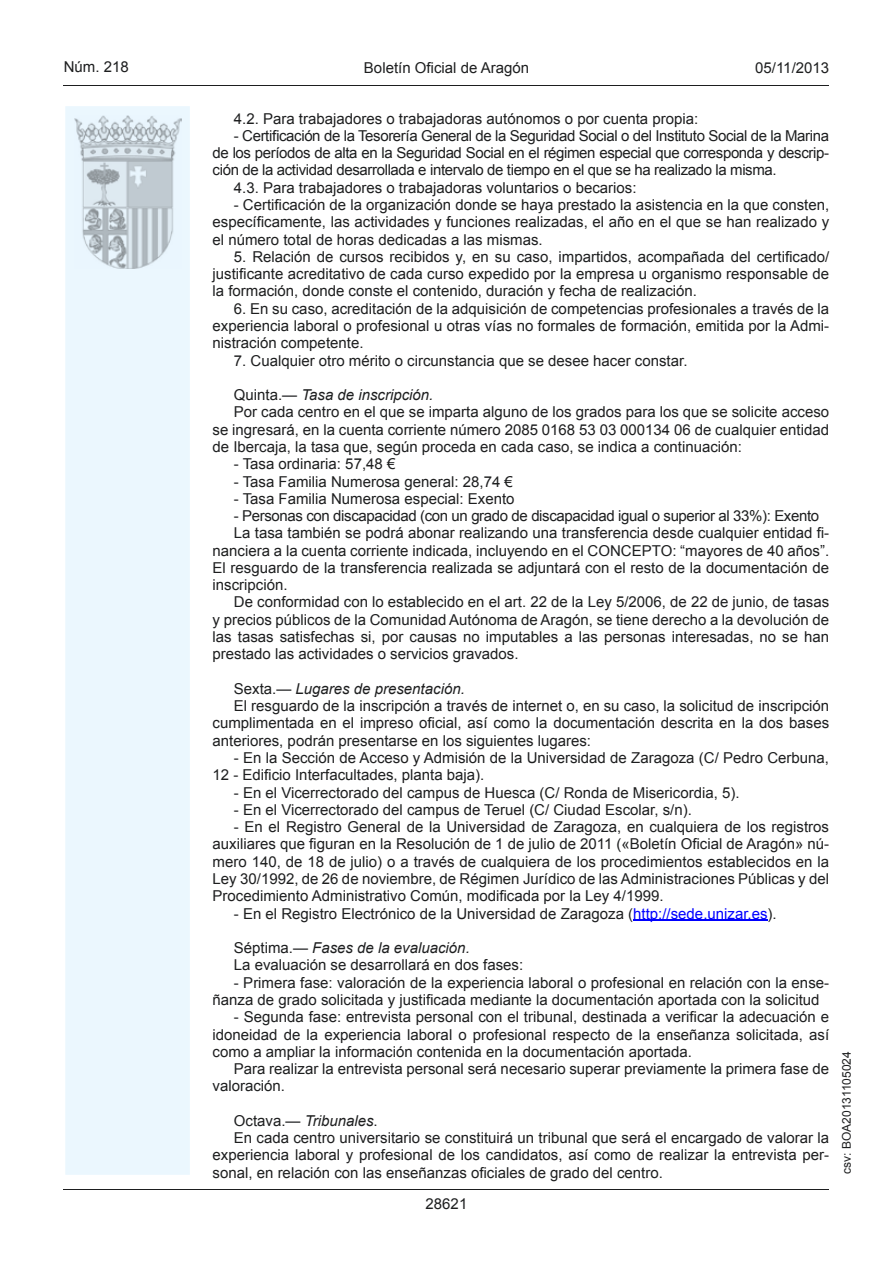
<style>
.page{position:relative;width:893px;height:1263px;background:#fff}
.page>*{position:absolute;margin:0;border:0;box-sizing:border-box;transform-origin:0 0}
.t1{font:15px/17.2px "Arial";color:#1d1e1f;text-align:justify}
.t2{font:15px "Arial";letter-spacing:-.025em;color:#1d1e1f}
.t3{font:italic 15px "Arial";color:#1d1e1f}
.t4{font:12px "Arial";color:#1d1e1f}
.s1{font-style:normal}
.s2{color:#00f}
.s3{font-style:italic}
</style>
<div class="page">
<hr style="left:64px;top:85px;width:765px;height:1px;background:#1d1e1f">
<div style="left:65px;top:106px;width:125px;height:1069px;background:#ebf7fe"></div>
<img style="left:75px;top:115px;width:106px;height:153px">
<hr style="left:64px;top:1189px;width:765px;height:1px;background:#1d1e1f">
<hr style="left:633px;top:919px;width:134px;height:1px;background:#00f">
<p class="t1" style="left:64px;top:59px;width:67px">Núm. 218</p>
<p class="t1" style="left:364px;top:59px;width:167px">Boletín Oficial de Aragón</p>
<p class="t1" style="left:755px;top:59px;width:75px">05/11/2013</p>
<p class="t1" style="left:234px;top:110px;width:466px">4.2. Para trabajadores o trabajadoras autónomos o por cuenta propia:</p>
<p class="t2" style="left:234px;top:126px;width:597px">- Certificación de la Tesorería General de la Seguridad Social o del Instituto Social de la Marina</p>
<p class="t2" style="left:213px;top:143px;width:618px">de los períodos de alta en la Seguridad Social en el régimen especial que corresponda y descrip-</p>
<p class="t2" style="left:213px;top:160px;width:566px">ción de la actividad desarrollada e intervalo de tiempo en el que se ha realizado la misma.</p>
<p class="t1" style="left:234px;top:179px;width:404px">4.3. Para trabajadores o trabajadoras voluntarios o becarios:</p>
<p class="t1" style="left:213px;top:196px;width:618px;text-indent:21px">- Certificación de la organización donde se haya prestado la asistencia en la que consten, específicamente, las actividades y funciones realizadas, el año en el que se han realizado y el número total de horas dedicadas a las mismas.</p>
<p class="t1" style="left:213px;top:248px;width:618px;text-indent:21px">5. Relación de cursos recibidos y, en su caso, impartidos, acompañada del certificado/ justificante acreditativo de cada curso expedido por la empresa u organismo responsable de la formación, donde conste el contenido, duración y fecha de realización.</p>
<p class="t1" style="left:213px;top:300px;width:618px;text-indent:21px">6. En su caso, acreditación de la adquisición de competencias profesionales a través de la experiencia laboral o profesional u otras vías no formales de formación, emitida por la Admi&shy;nistración competente.</p>
<p class="t1" style="left:234px;top:352px;width:455px">7. Cualquier otro mérito o circunstancia que se desee hacer constar.</p>
<p class="t3" style="left:234px;top:385px;width:201px"><span class="s1">Quinta.—</span> Tasa de inscripción.</p>
<p class="t1" style="left:234px;top:404px;width:597px">Por cada centro en el que se imparta alguno de los grados para los que se solicite acceso</p>
<p class="t1" style="left:213px;top:421px;width:618px">se ingresará, en la cuenta corriente número 2085 0168 53 03 000134 06 de cualquier entidad</p>
<p class="t1" style="left:213px;top:438px;width:531px">de Ibercaja, la tasa que, según proceda en cada caso, se indica a continuación:</p>
<p class="t1" style="left:234px;top:455px;width:163px">- Tasa ordinaria: 57,48 €</p>
<p class="t1" style="left:234px;top:473px;width:280px">- Tasa Familia Numerosa general: 28,74 €</p>
<p class="t1" style="left:234px;top:490px;width:282px">- Tasa Familia Numerosa especial: Exento</p>
<p class="t2" style="left:234px;top:506px;width:587px">- Personas con discapacidad (con un grado de discapacidad igual o superior al 33%): Exento</p>
<p class="t1" style="left:234px;top:525px;width:597px">La tasa también se podrá abonar realizando una transferencia desde cualquier entidad fi-</p>
<p class="t1" style="left:213px;top:542px;width:618px">nanciera a la cuenta corriente indicada, incluyendo en el CONCEPTO: “mayores de 40 años”.</p>
<p class="t1" style="left:213px;top:559px;width:618px">El resguardo de la transferencia realizada se adjuntará con el resto de la documentación de</p>
<p class="t1" style="left:213px;top:576px;width:77px">inscripción.</p>
<p class="t1" style="left:234px;top:594px;width:597px">De conformidad con lo establecido en el art. 22 de la Ley 5/2006, de 22 de junio, de tasas</p>
<p class="t1" style="left:213px;top:611px;width:618px">y precios públicos de la Comunidad Autónoma de Aragón, se tiene derecho a la devolución de</p>
<p class="t1" style="left:213px;top:628px;width:618px">las tasas satisfechas si, por causas no imputables a las personas interesadas, no se han</p>
<p class="t1" style="left:213px;top:646px;width:307px">prestado las actividades o servicios gravados.</p>
<p class="t3" style="left:234px;top:679px;width:232px"><span class="s1">Sexta.—</span> Lugares de presentación.</p>
<p class="t1" style="left:234px;top:697px;width:597px">El resguardo de la inscripción a través de internet o, en su caso, la solicitud de inscripción</p>
<p class="t1" style="left:213px;top:715px;width:618px">cumplimentada en el impreso oficial, así como la documentación descrita en la dos bases</p>
<p class="t1" style="left:213px;top:732px;width:380px">anteriores, podrán presentarse en los siguientes lugares:</p>
<p class="t1" style="left:213px;top:749px;width:618px;text-indent:21px">- En la Sección de Acceso y Admisión de la Universidad de Zaragoza (C/ Pedro Cerbuna,<br>12 - Edificio Interfacultades, planta baja).</p>
<p class="t1" style="left:234px;top:784px;width:507px">- En el Vicerrectorado del campus de Huesca (C/ Ronda de Misericordia, 5).</p>
<p class="t1" style="left:234px;top:801px;width:459px">- En el Vicerrectorado del campus de Teruel (C/ Ciudad Escolar, s/n).</p>
<p class="t1" style="left:213px;top:818px;width:618px;text-indent:21px">- En el Registro General de la Universidad de Zaragoza, en cualquiera de los registros auxiliares que figuran en la Resolución de 1 de julio de 2011 («Boletín Oficial de Aragón» nú&shy;mero 140, de 18 de julio) o a través de cualquiera de los procedimientos establecidos en la Ley 30/1992, de 26 de noviembre, de Régimen Jurídico de las Administraciones Públicas y del Procedimiento Administrativo Común, modificada por la Ley 4/1999.</p>
<p class="t1" style="left:234px;top:905px;width:544px">- En el Registro Electrónico de la Universidad de Zaragoza (<span class="s2">http://sede.unizar.es</span>).</p>
<p class="t1" style="left:234px;top:939px;width:291px">Séptima.— <span class="s3">Fases de la evaluación.<br></span>La evaluación se desarrollará en dos fases:</p>
<p class="t1" style="left:213px;top:974px;width:618px;text-indent:21px">- Primera fase: valoración de la experiencia laboral o profesional en relación con la ense&shy;ñanza de grado solicitada y justificada mediante la documentación aportada con la solicitud</p>
<p class="t1" style="left:213px;top:1008px;width:618px;text-indent:21px">- Segunda fase: entrevista personal con el tribunal, destinada a verificar la adecuación e idoneidad de la experiencia laboral o profesional respecto de la enseñanza solicitada, así como a ampliar la información contenida en la documentación aportada.</p>
<p class="t1" style="left:213px;top:1060px;width:618px;text-indent:21px">Para realizar la entrevista personal será necesario superar previamente la primera fase de valoración.</p>
<p class="t3" style="left:234px;top:1111px;width:145px"><span class="s1">Octava.—</span> Tribunales<span class="s1">.</span></p>
<p class="t1" style="left:234px;top:1129px;width:597px">En cada centro universitario se constituirá un tribunal que será el encargado de valorar la</p>
<p class="t1" style="left:213px;top:1147px;width:618px">experiencia laboral y profesional de los candidatos, así como de realizar la entrevista per-</p>
<p class="t1" style="left:213px;top:1164px;width:452px">sonal, en relación con las enseñanzas oficiales de grado del centro.</p>
<p class="t1" style="left:426px;top:1195px;width:43px">28621</p>
<p class="t4" style="left:839px;top:1174px;width:124px;rotate:-90deg">csv: BOA20131105024</p>
</div>
